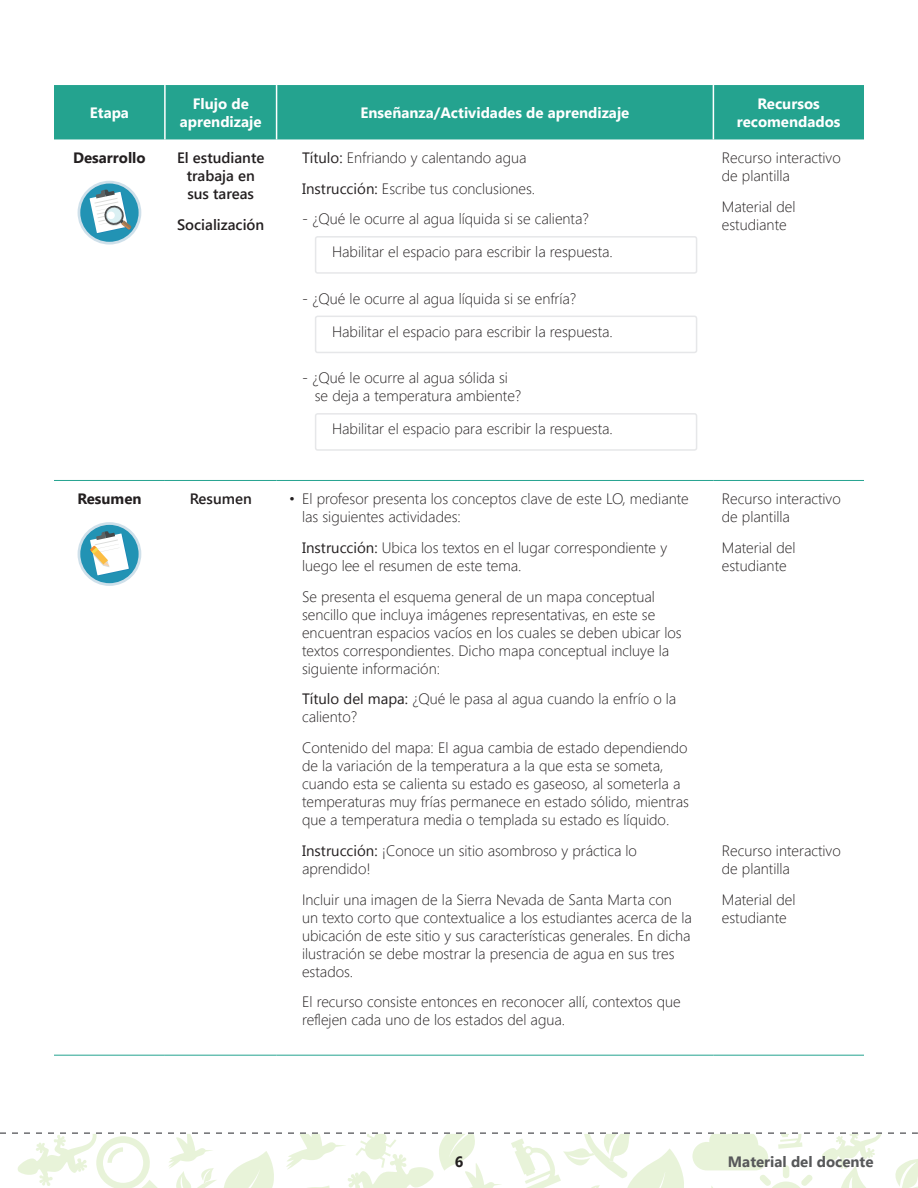
<style>
.page{position:relative;width:918px;height:1188px;background:#fff}
.page>*{position:absolute;margin:0;border:0;box-sizing:border-box;transform-origin:0 0}
.t1{font:300 15px/18px "Segoe UI";color:#231f20}
.t2{font:700 15px/18px "Segoe UI";color:#fff;text-align:center}
.t3{font:600 15px/18px "Segoe UI";color:#231f20;text-align:center}
.t4{font:700 15px "Segoe UI";color:#231f20}
.t5{font:700 15px "Segoe UI";color:#57585a}
.s1{font-weight:400}
</style>
<div class="page">
<svg style="left:0;top:1132px;width:918px;height:56px"></svg>
<div style="left:54px;top:85px;width:810px;height:54px;background:#24a38f"></div>
<hr style="left:54px;top:480px;width:111px;height:1px;background:#24a38f">
<hr style="left:165px;top:480px;width:112px;height:1px;background:#24a38f">
<hr style="left:277px;top:480px;width:436px;height:1px;background:#24a38f">
<hr style="left:713px;top:480px;width:151px;height:1px;background:#24a38f">
<hr style="left:54px;top:1055px;width:111px;height:1px;background:#24a38f">
<hr style="left:165px;top:1055px;width:112px;height:1px;background:#24a38f">
<hr style="left:277px;top:1055px;width:436px;height:1px;background:#24a38f">
<hr style="left:713px;top:1055px;width:151px;height:1px;background:#24a38f">
<hr style="left:164px;top:85px;width:2px;height:54px;background:#fff">
<hr style="left:276px;top:85px;width:1px;height:54px;background:#fff">
<hr style="left:713px;top:85px;width:1px;height:54px;background:#fff">
<svg style="left:78px;top:181px;width:63px;height:64px"></svg>
<div style="left:80px;top:184px;width:59px;height:58px;background:#2293b4;border-radius:50%"></div>
<svg style="left:90px;top:189px;width:42px;height:45px"></svg>
<div style="left:315px;top:236px;width:382px;height:38px;border:2px solid #e6e7e9;border-radius:2px"></div>
<div style="left:315px;top:316px;width:382px;height:37px;border:2px solid #e6e7e9;border-radius:2px"></div>
<div style="left:315px;top:413px;width:382px;height:38px;border:2px solid #e6e7e9;border-radius:2px"></div>
<svg style="left:78px;top:522px;width:63px;height:64px"></svg>
<div style="left:80px;top:525px;width:59px;height:58px;background:#2293b4;border-radius:50%"></div>
<svg style="left:90px;top:531px;width:40px;height:45px"></svg>
<p class="t2" style="left:90px;top:103px;width:41px">Etapa</p>
<p class="t2" style="left:180px;top:94px;width:83px">Flujo de aprendizaje</p>
<p class="t2" style="left:361px;top:103px;width:270px">Enseñanza/Actividades de aprendizaje</p>
<p class="t2" style="left:737px;top:94px;width:105px">Recursos recomendados</p>
<p class="t4" style="left:73px;top:147px;width:74px">Desarrollo</p>
<p class="t3" style="left:177px;top:148px;width:89px">El estudiante trabaja en sus tareas</p>
<p class="t3" style="left:177px;top:215px;width:89px">Socialización</p>
<p class="t1" style="left:302px;top:141px;width:235px;line-height:30.8px"><span class="s1">Título:</span> Enfriando y calentando agua<br><span class="s1">Instrucción:</span> Escribe tus conclusiones.</p>
<p class="t1" style="left:302px;top:209px;width:288px">- ¿Qué le ocurre al agua líquida si se calienta?</p>
<p class="t1" style="left:332px;top:242px;width:282px">Habilitar el espacio para escribir la respuesta.</p>
<p class="t1" style="left:302px;top:289px;width:276px">- ¿Qué le ocurre al agua líquida si se enfría?</p>
<p class="t1" style="left:332px;top:322px;width:282px">Habilitar el espacio para escribir la respuesta.</p>
<p class="t1" style="left:315px;top:368px;width:208px;text-indent:-13px">- ¿Qué le ocurre al agua sólida si se deja a temperatura ambiente?</p>
<p class="t1" style="left:332px;top:419px;width:282px">Habilitar el espacio para escribir la respuesta.</p>
<p class="t1" style="left:722px;top:148px;width:120px">Recurso interactivo de plantilla</p>
<p class="t1" style="left:722px;top:197px;width:75px">Material del estudiante</p>
<p class="t4" style="left:77px;top:488px;width:66px">Resumen</p>
<p class="t3" style="left:190px;top:490px;width:64px">Resumen</p>
<p class="t1" style="left:302px;top:489px;width:388px;text-indent:-13px">• El profesor presenta los conceptos clave de este LO, mediante las siguientes actividades:</p>
<p class="t1" style="left:302px;top:538px;width:367px"><span class="s1">Instrucción:</span> Ubica los textos en el lugar correspondiente y luego lee el resumen de este tema.</p>
<p class="t1" style="left:302px;top:587px;width:381px">Se presenta el esquema general de un mapa conceptual sencillo que incluya imágenes representativas, en este se encuentran espacios vacíos en los cuales se deben ubicar los textos correspondientes. Dicho mapa conceptual incluye la siguiente información:</p>
<p class="t1" style="left:302px;top:689px;width:376px"><span class="s1">Título del mapa:</span> ¿Qué le pasa al agua cuando la enfrío o la caliento?</p>
<p class="t1" style="left:302px;top:738px;width:388px">Contenido del mapa: El agua cambia de estado dependiendo de la variación de la temperatura a la que esta se someta, cuando esta se calienta su estado es gaseoso, al someterla a temperaturas muy frías permanece en estado sólido, mientras que a temperatura media o templada su estado es líquido.</p>
<p class="t1" style="left:302px;top:841px;width:336px"><span class="s1">Instrucción:</span> ¡Conoce un sitio asombroso y práctica lo aprendido!</p>
<p class="t1" style="left:302px;top:890px;width:391px">Incluir una imagen de la Sierra Nevada de Santa Marta con<br>un texto corto que contextualice a los estudiantes acerca de la ubicación de este sitio y sus características generales. En dicha ilustración se debe mostrar la presencia de agua en sus tres estados.</p>
<p class="t1" style="left:302px;top:992px;width:380px">El recurso consiste entonces en reconocer allí, contextos que reflejen cada uno de los estados del agua.</p>
<p class="t1" style="left:722px;top:489px;width:120px">Recurso interactivo de plantilla</p>
<p class="t1" style="left:722px;top:538px;width:75px">Material del estudiante</p>
<p class="t1" style="left:722px;top:841px;width:120px">Recurso interactivo de plantilla</p>
<p class="t1" style="left:722px;top:890px;width:75px">Material del estudiante</p>
<p class="t4" style="left:455px;top:1151px;width:10px">6</p>
<p class="t5" style="left:728px;top:1151px;width:147px">Material del docente</p>
</div>
